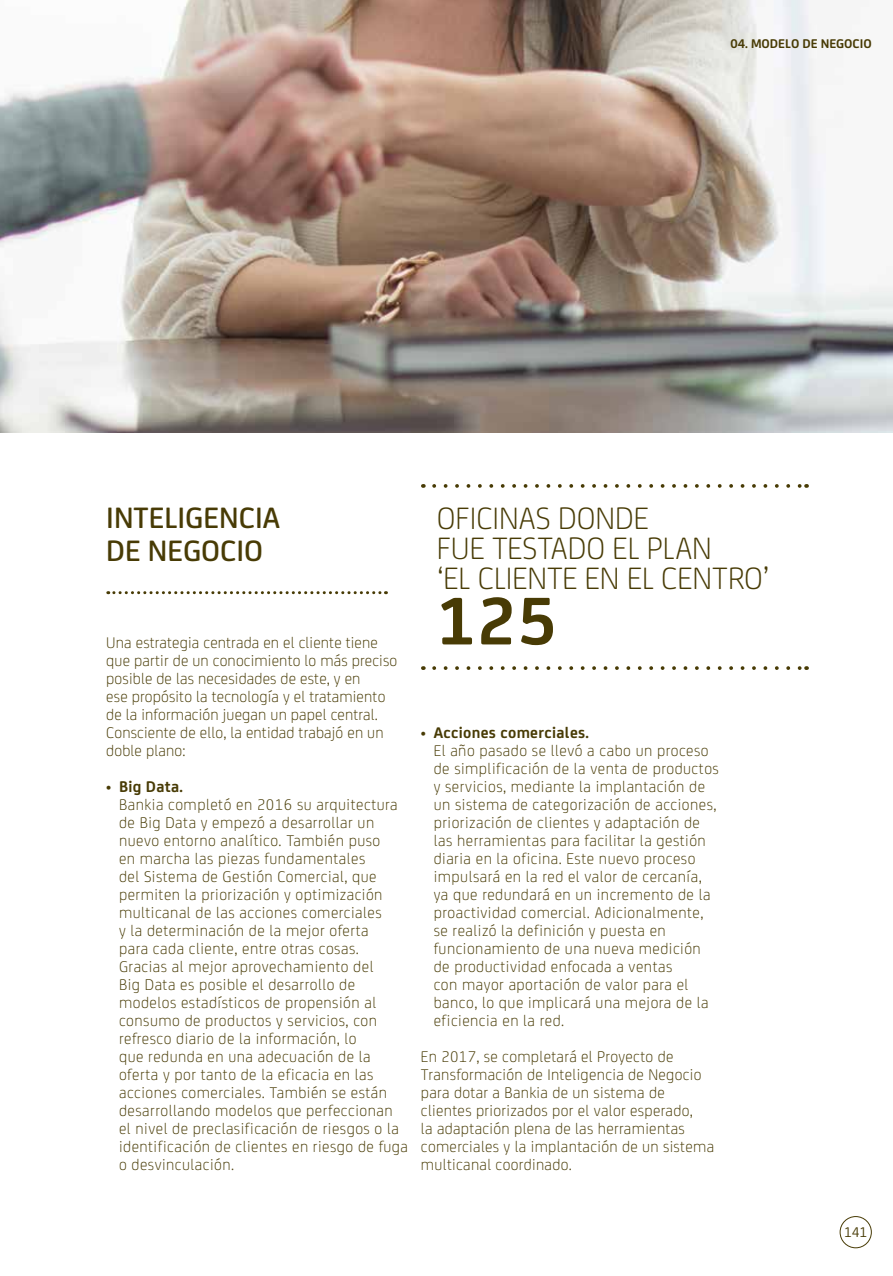
<style>
.page{position:relative;width:893px;height:1276px;background:#fff}
.page>*{position:absolute;margin:0;border:0;box-sizing:border-box;transform-origin:0 0}
.t1{font:700 72px "Bankia";color:#483b05}
.t2{font:300 33px/30px "Bankia";color:#483b05}
.t3{font:500 31.5px/33px "Bankia";color:#483b05}
.t4{font:300 16.5px/18px "Bankia";letter-spacing:.03em;color:#483b05}
.t5{font:300 16.5px/18px "Bankia";letter-spacing:.01em;color:#483b05}
.t6{font:700 16.5px "Bankia";letter-spacing:.02em;color:#483b05}
.t7{font:15px "Bankia";color:#483b05}
.t8{font:700 13.5px "Bankia";color:#483b05}
</style>
<div class="page">
<img style="left:0;top:0;width:893px;height:432px">
<svg style="left:434px;top:484px;width:366px;height:4px"></svg>
<svg style="left:434px;top:666px;width:366px;height:4px"></svg>
<div style="left:840px;top:1216px;width:32px;height:32px;border:1px solid #483b05;border-radius:50%"></div>
<svg style="left:108px;top:591px;width:278px;height:3px"></svg>
<p class="t8" style="left:731px;top:33px;width:143px">04. MODELO DE NEGOCIO</p>
<h3 class="t3" style="left:106px;top:499px;width:175px">INTELIGENCIA<br>DE NEGOCIO</h3>
<p class="t5" style="left:106px;top:633px;width:292px">Una estrategia centrada en el cliente tiene que partir de un conocimiento lo más preciso posible de las necesidades de este, y en<br>ese propósito la tecnología y el tratamiento de la información juegan un papel central.<br>Consciente de ello, la entidad trabajó en un doble plano:</p>
<p class="t6" style="left:106px;top:774px;width:78px">• Big Data.</p>
<p class="t4" style="left:119px;top:795px;width:291px">Bankia completó en 2016 su arquitectura de Big Data y empezó a desarrollar un nuevo entorno analítico. También puso<br>en marcha las piezas fundamentales<br>del Sistema de Gestión Comercial, que permiten la priorización y optimización multicanal de las acciones comerciales<br>y la determinación de la mejor oferta<br>para cada cliente, entre otras cosas.<br>Gracias al mejor aprovechamiento del<br>Big Data es posible el desarrollo de modelos estadísticos de propensión al consumo de productos y servicios, con refresco diario de la información, lo<br>que redunda en una adecuación de la oferta y por tanto de la eficacia en las acciones comerciales. También se están desarrollando modelos que perfeccionan el nivel de preclasificación de riesgos o la identificación de clientes en riesgo de fuga o desvinculación.</p>
<h2 class="t2" style="left:437px;top:501px;width:334px">OFICINAS DONDE<br>FUE TESTADO EL PLAN<br>‘EL CLIENTE EN EL CENTRO’</h2>
<h1 class="t1" style="left:437px;top:566px;width:121px">125</h1>
<p class="t6" style="left:421px;top:720px;width:170px">• Acciones comerciales.</p>
<p class="t4" style="left:434px;top:741px;width:287px">El año pasado se llevó a cabo un proceso de simplificación de la venta de productos y servicios, mediante la implantación de un sistema de categorización de acciones, priorización de clientes y adaptación de las herramientas para facilitar la gestión diaria en la oficina. Este nuevo proceso impulsará en la red el valor de cercanía, ya que redundará en un incremento de la proactividad comercial. Adicionalmente, se realizó la definición y puesta en funcionamiento de una nueva medición de productividad enfocada a ventas<br>con mayor aportación de valor para el banco, lo que implicará una mejora de la eficiencia en la red.</p>
<p class="t4" style="left:421px;top:1047px;width:295px">En 2017, se completará el Proyecto de Transformación de Inteligencia de Negocio para dotar a Bankia de un sistema de clientes priorizados por el valor esperado,<br>la adaptación plena de las herramientas comerciales y la implantación de un sistema multicanal coordinado.</p>
<p class="t7" style="left:844px;top:1221px;width:25px">141</p>
</div>
